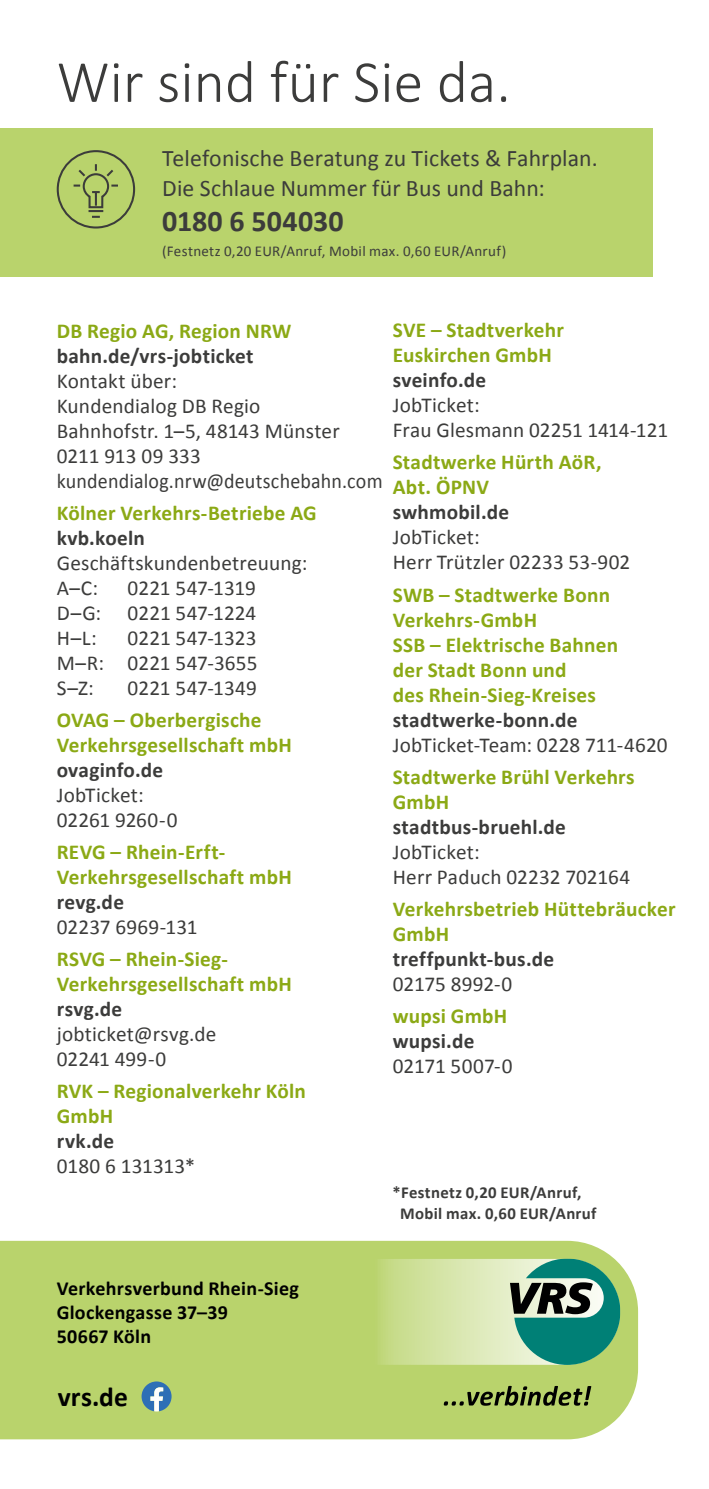
<style>
.page{position:relative;width:709px;height:1489px;background:#fff}
.page>*{position:absolute;margin:0;border:0;box-sizing:border-box;transform-origin:0 0}
.t1{font:300 60px "Calibri";color:#3c3c3b}
.t2{font:700 30px "Calibri";color:#3c3c3b}
.t3{font:700 27.5px "Calibri";color:#000}
.t4{font:23.75px/30px "Calibri";letter-spacing:.005em;color:#3c3c3b}
.t5{font:21.25px/25px "Calibri";letter-spacing:.01em;color:#3c3c3b}
.t6{font:700 21.25px/25px "Calibri";letter-spacing:.01em;color:#8ba915}
.t7{font:700 21.25px "Calibri";letter-spacing:.01em;color:#3c3c3b}
.t8{font:700 20px/24.2px "Calibri";letter-spacing:.015em;color:#000}
.t9{font:700 16.75px/20.5px "Calibri";letter-spacing:.02em;color:#3c3c3b}
.t10{font:15px "Calibri";letter-spacing:.02em;color:#3c3c3b}
</style>
<div class="page">
<div style="left:0;top:1240px;width:638px;height:199px;background:#b9d36c"></div>
<svg style="left:208px;top:1258px;width:302px;height:106px;background:#c4da85"></svg>
<svg style="left:510px;top:1258px;width:110px;height:106px;background:#559781"></svg>
<svg style="left:444px;top:1385px;width:147px;height:20px;background:#7d8e48"></svg>
<div style="left:0;top:128px;width:652px;height:148px;background:#b9d36c"></div>
<div style="left:57px;top:150px;width:78px;height:78px;border:2px solid #3c3c3b;border-radius:50%"></div>
<svg style="left:74px;top:164px;width:44px;height:54px"></svg>
<svg style="left:142px;top:1381px;width:29px;height:30px"></svg>
<h1 class="t1" style="left:57px;top:45px;width:456px">Wir sind für Sie da.</h1>
<p class="t4" style="left:162px;top:142px;width:437px">Telefonische Beratung zu Tickets &amp; Fahrplan.<br>Die Schlaue Nummer für Bus und Bahn:</p>
<h2 class="t2" style="left:162px;top:202px;width:183px">0180 6 504030</h2>
<p class="t10" style="left:162px;top:242px;width:345px">(Festnetz 0,20 EUR/Anruf, Mobil max. 0,60 EUR/Anruf)</p>
<p class="t6" style="left:57px;top:317px;width:236px">DB Regio AG, Region NRW</p>
<p class="t7" style="left:57px;top:342px;width:198px">bahn.de/vrs-jobticket</p>
<p class="t5" style="left:57px;top:367px;width:327px">Kontakt über:<br>Kundendialog DB Regio<br>Bahnhofstr. 1–5, 48143 Münster<br>0211 913 09 333 kundendialog.nrw@deutschebahn.com</p>
<p class="t6" style="left:57px;top:499px;width:261px">Kölner Verkehrs-Betriebe AG</p>
<p class="t7" style="left:57px;top:524px;width:90px">kvb.koeln</p>
<p class="t5" style="left:57px;top:549px;width:252px">Geschäftskundenbetreuung:<br>A–C:</p>
<p class="t5" style="left:57px;top:574px;width:201px;text-align:justify;text-indent:71px">0221 547-1319<br>D–G: 0221 547-1224<br>H–L:</p>
<p class="t5" style="left:57px;top:624px;width:202px;text-align:justify;text-indent:71px">0221 547-1323<br>M–R: 0221 547-3655<br>S–Z:</p>
<p class="t5" style="left:128px;top:674px;width:131px">0221 547-1349</p>
<p class="t6" style="left:57px;top:706px;width:236px">OVAG – Oberbergische<br>Verkehrsgesellschaft mbH</p>
<p class="t7" style="left:57px;top:756px;width:108px">ovaginfo.de</p>
<p class="t5" style="left:57px;top:781px;width:122px">JobTicket:<br>02261 9260-0</p>
<p class="t6" style="left:57px;top:838px;width:236px">REVG – Rhein-Erft-<br>Verkehrsgesellschaft mbH</p>
<p class="t7" style="left:57px;top:888px;width:69px">revg.de</p>
<p class="t5" style="left:57px;top:913px;width:142px">02237 6969-131</p>
<p class="t6" style="left:57px;top:945px;width:236px">RSVG – Rhein-Sieg-<br>Verkehrsgesellschaft mbH</p>
<p class="t7" style="left:57px;top:995px;width:67px">rsvg.de</p>
<p class="t5" style="left:57px;top:1020px;width:161px">jobticket@rsvg.de<br>02241 499-0</p>
<p class="t6" style="left:57px;top:1077px;width:251px">RVK – Regionalverkehr Köln<br>GmbH</p>
<p class="t7" style="left:57px;top:1127px;width:59px">rvk.de</p>
<p class="t5" style="left:57px;top:1152px;width:140px">0180 6 131313*</p>
<p class="t6" style="left:393px;top:317px;width:173px">SVE – Stadtverkehr<br>Euskirchen GmbH</p>
<p class="t7" style="left:393px;top:367px;width:95px">sveinfo.de</p>
<p class="t5" style="left:393px;top:392px;width:277px">JobTicket:<br>Frau Glesmann 02251 1414-121</p>
<p class="t6" style="left:393px;top:449px;width:210px">Stadtwerke Hürth AöR,<br>Abt. ÖPNV</p>
<p class="t7" style="left:393px;top:499px;width:118px">swhmobil.de</p>
<p class="t5" style="left:393px;top:524px;width:239px">JobTicket:<br>Herr Trützler 02233 53-902</p>
<p class="t6" style="left:393px;top:581px;width:227px">SWB – Stadtwerke Bonn<br>Verkehrs-GmbH<br>SSB – Elektrische Bahnen der Stadt Bonn und<br>des Rhein-Sieg-Kreises</p>
<p class="t7" style="left:393px;top:706px;width:186px">stadtwerke-bonn.de</p>
<p class="t5" style="left:393px;top:731px;width:276px">JobTicket-Team: 0228 711-4620</p>
<p class="t6" style="left:393px;top:763px;width:243px">Stadtwerke Brühl Verkehrs<br>GmbH</p>
<p class="t7" style="left:393px;top:813px;width:175px">stadtbus-bruehl.de</p>
<p class="t5" style="left:393px;top:838px;width:239px">JobTicket:<br>Herr Paduch 02232 702164</p>
<p class="t6" style="left:393px;top:895px;width:284px">Verkehrsbetrieb Hüttebräucker<br>GmbH</p>
<p class="t7" style="left:393px;top:945px;width:163px">treffpunkt-bus.de</p>
<p class="t5" style="left:393px;top:970px;width:121px">02175 8992-0</p>
<p class="t6" style="left:393px;top:1002px;width:116px">wupsi GmbH</p>
<p class="t7" style="left:393px;top:1027px;width:83px">wupsi.de</p>
<p class="t5" style="left:393px;top:1052px;width:121px">02171 5007-0</p>
<p class="t9" style="left:400px;top:1181px;width:198px;text-indent:-8px">*Festnetz 0,20 EUR/Anruf,<br>Mobil max. 0,60 EUR/Anruf</p>
<p class="t8" style="left:57px;top:1275px;width:244px">Verkehrsverbund Rhein-Sieg<br>Glockengasse 37–39<br>50667 Köln</p>
<p class="t3" style="left:58px;top:1379px;width:72px">vrs.de</p>
</div>
